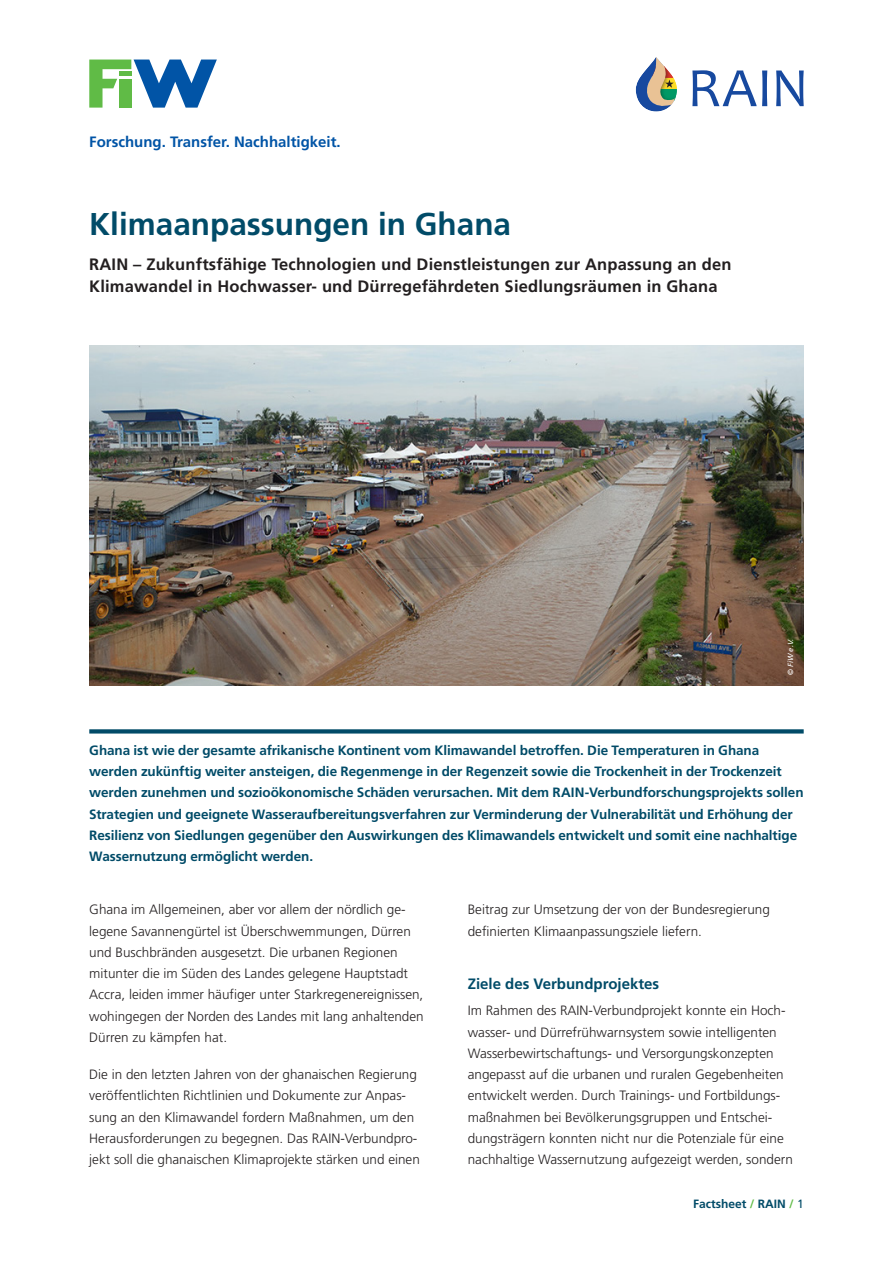
<style>
.page{position:relative;width:893px;height:1263px;background:#fff}
.page>*{position:absolute;margin:0;border:0;box-sizing:border-box;transform-origin:0 0}
.Titel{font:31.5px "Frutiger LT 65 Bd";color:#014b68}
.U1{font:16.5px/22.5px "Frutiger LT 65 Bd";letter-spacing:.01em;color:#231f20}
.t1{font:15px "Frutiger LT 65 Bd";color:#0154a6}
.U2{font:15px "Frutiger LT 65 Bd";color:#014b68}
.Copy{font:13.5px/21.3px "Frutiger LT 45 Lt";color:#231f20}
.Anleser_Dunkelblau{font:13.5px/21.3px "Frutiger LT 65 Bd";letter-spacing:-.005em;color:#014b68}
.t2{font:12px "Frutiger LT 65 Bd";color:#014b68}
.BU{font:7.5px "Frutiger LT 56 It";color:#fff}
.s1{color:#60bb46}
.s2{font-family:"Frutiger LT 55 Rm"}
</style>
<div class="page">
<svg style="left:89px;top:60px;width:128px;height:48px"></svg>
<svg style="left:89px;top:729px;width:715px;height:4px;background:#145873"></svg>
<img style="left:89px;top:345px;width:715px;height:341px">
<svg style="left:692px;top:70px;width:75px;height:36px"></svg>
<svg style="left:776px;top:71px;width:28px;height:35px"></svg>
<img style="left:675px;top:81px;width:2px;height:18px">
<svg style="left:636px;top:57px;width:39px;height:55px"></svg>
<p class="t1" style="left:89px;top:133px;width:253px">Forschung. Transfer. Nachhaltigkeit.</p>
<p class="Titel" style="left:89px;top:205px;width:423px">Klimaanpassungen in Ghana</p>
<p class="U1" style="left:89px;top:253px;width:644px">RAIN – Zukunftsfähige Technologien und Dienstleistungen zur Anpassung an den<br>Klimawandel in Hochwasser- und Dürregefährdeten Siedlungsräumen in Ghana</p>
<p class="BU" style="left:786px;top:675px;width:37px;rotate:-90deg">© FiW e.V.</p>
<p class="Anleser_Dunkelblau" style="left:89px;top:739px;width:716px">Ghana ist wie der gesamte afrikanische Kontinent vom Klimawandel betroffen. Die Temperaturen in Ghana werden zukünftig weiter ansteigen, die Regenmenge in der Regenzeit sowie die Trockenheit in der Trockenzeit werden zunehmen und sozioökonomische Schäden verursachen. Mit dem RAIN-Verbundforschungsprojekts sollen Strategien und geeignete Wasseraufbereitungsverfahren zur Verminderung der Vulnerabilität und Erhöhung der Resilienz von Siedlungen gegenüber den Auswirkungen des Klimawandels entwickelt und somit eine nachhaltige Wassernutzung ermöglicht werden.</p>
<p class="Copy" style="left:89px;top:899px;width:336px">Ghana im Allgemeinen, aber vor allem der nördlich ge&shy;legene Savannengürtel ist Überschwemmungen, Dürren und Buschbränden ausgesetzt. Die urbanen Regionen mitunter die im Süden des Landes gelegene Hauptstadt Accra, leiden immer häufiger unter Starkregenereignissen, wohingegen der Norden des Landes mit lang anhaltenden Dürren zu kämpfen hat.</p>
<p class="Copy" style="left:89px;top:1064px;width:332px">Die in den letzten Jahren von der ghanaischen Regierung veröffentlichten Richtlinien und Dokumente zur Anpas&shy;sung an den Klimawandel fordern Maßnahmen, um den Herausforderungen zu begegnen. Das RAIN-Verbundpro&shy;jekt soll die ghanaischen Klimaprojekte stärken und einen</p>
<p class="Copy" style="left:468px;top:899px;width:304px">Beitrag zur Umsetzung der von der Bundesregierung definierten Klimaanpassungsziele liefern.</p>
<p class="U2" style="left:468px;top:975px;width:193px">Ziele des Verbundprojektes</p>
<p class="Copy" style="left:468px;top:1000px;width:327px">Im Rahmen des RAIN-Verbundprojekt konnte ein Hoch&shy;wasser- und Dürrefrühwarnsystem sowie intelligenten Wasserbewirtschaftungs- und Versorgungskonzepten angepasst auf die urbanen und ruralen Gegebenheiten entwickelt werden. Durch Trainings- und Fortbildungs&shy;maßnahmen bei Bevölkerungsgruppen und Entschei&shy;dungsträgern konnten nicht nur die Potenziale für eine nachhaltige Wassernutzung aufgezeigt werden, sondern</p>
<p class="t2" style="left:693px;top:1196px;width:112px">Factsheet <span class="s1">/</span> RAIN <span class="s1">/</span> <span class="s2">1</span></p>
</div>
